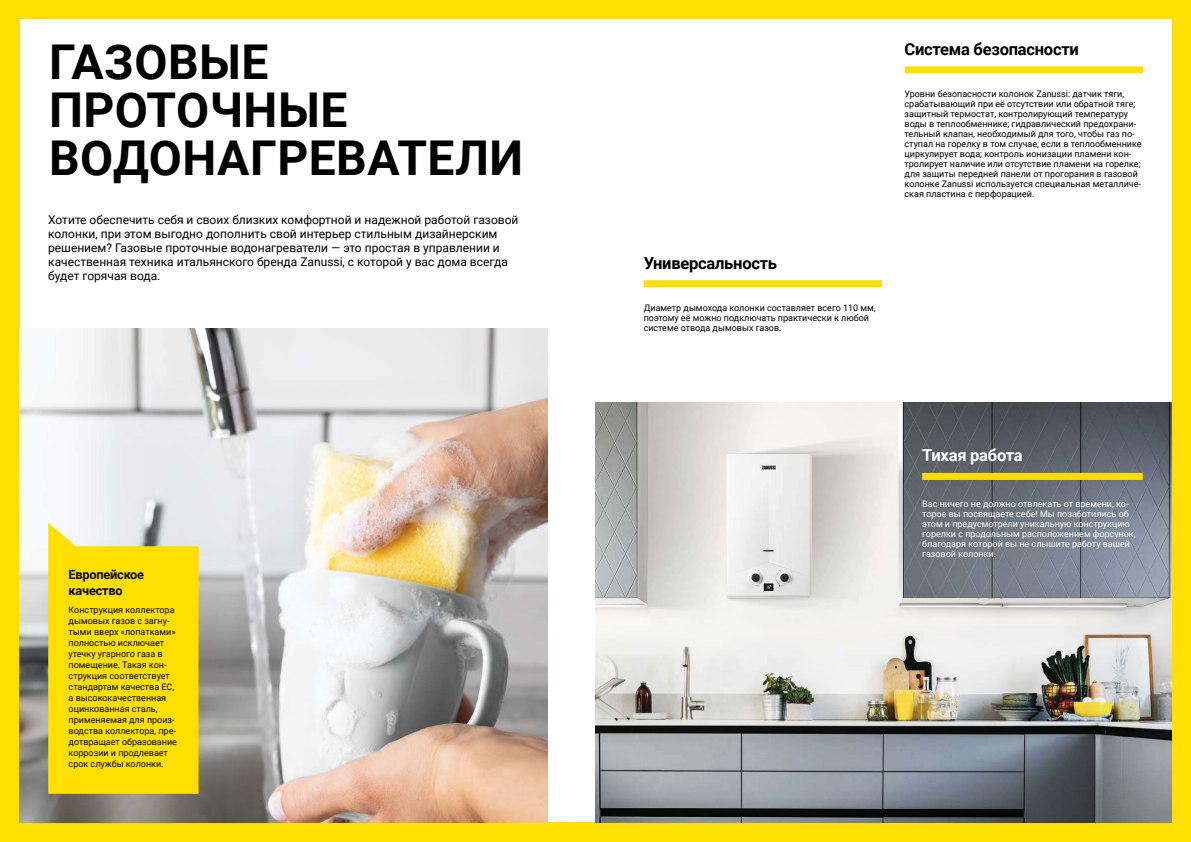
<style>
.page{position:relative;width:1191px;height:842px;background:#ffdf00}
.page>*{position:absolute;margin:0;border:0;box-sizing:border-box;transform-origin:0 0}
.t1{font:700 48px/48px "Roboto";letter-spacing:.01em;color:#000}
.t2{font:700 16.5px "Roboto";letter-spacing:-.015em;color:#000}
.t3{font:700 16.5px "Roboto";letter-spacing:-.015em;color:#fff}
.t4{font:700 12.7px/15.8px "Roboto";letter-spacing:-.015em;color:#000}
.t5{font:12px/14px "Roboto";color:#000}
.t6{font:9px/11px "Roboto";color:#000}
.t7{font:9px/10px "Roboto";color:#fff}
</style>
<div class="page">
<div style="left:20px;top:20px;width:1151px;height:802px;background:#fff"></div>
<img style="left:20px;top:329px;width:527px;height:493px">
<svg style="left:48px;top:523px;width:150px;height:271px;background:#fbde13"></svg>
<img style="left:595px;top:403px;width:576px;height:419px">
<div style="left:904px;top:66px;width:238px;height:7px;background:#ffdf00"></div>
<div style="left:922px;top:473px;width:220px;height:7px;background:#ffdf00"></div>
<div style="left:643px;top:280px;width:239px;height:7px;background:#ffdf00"></div>
<h1 class="t1" style="left:49px;top:36px;width:475px">ГАЗОВЫЕ<br>ПРОТОЧНЫЕ<br>ВОДОНАГРЕВАТЕЛИ</h1>
<p class="t5" style="left:48px;top:213px;width:472px">Хотите обеспечить себя и своих близких комфортной и надежной работой газовой колонки, при этом выгодно дополнить свой интерьер стильным дизайнерским решением? Газовые проточные водонагреватели — это простая в управлении и качественная техника итальянского бренда Zanussi, с которой у вас дома всегда будет горячая вода.</p>
<h3 class="t4" style="left:69px;top:566px;width:77px">Европейское качество</h3>
<p class="t6" style="left:69px;top:604px;width:110px">Конструкция коллектора дымовых газов с загну&shy;тыми вверх «лопатками» полностью исключает утечку угарного газа в помещение. Такая кон&shy;струкция соответствует стандартам качества ЕС, а высококачественная оцинкованная сталь, применяемая для произ&shy;водства коллектора, пре&shy;дотвращает образование коррозии и продлевает срок службы колонки.</p>
<h2 class="t2" style="left:643px;top:251px;width:135px">Универсальность</h2>
<p class="t6" style="left:643px;top:302px;width:233px;line-height:10px">Диаметр дымохода колонки составляет всего 110 мм, поэтому её можно подключать практически к любой системе отвода дымовых газов.</p>
<h2 class="t2" style="left:904px;top:37px;width:176px">Cистема безопасности</h2>
<p class="t6" style="left:904px;top:88px;width:238px;line-height:10px">Уровни безопасности колонок Zanussi: датчик тяги, срабатывающий при её отсутствии или обратной тяге; защитный термостат, контролирующий температуру воды в теплообменнике; гидравлический предохрани&shy;тельный клапан, необходимый для того, чтобы газ по&shy;ступал на горелку в том случае, если в теплообменнике циркулирует вода; контроль ионизации пламени кон&shy;тролирует наличие или отсутствие пламени на горелке; для защиты передней панели от прогорания в газовой колонке Zanussi используется специальная металличе&shy;ская пластина с перфорацией.</p>
<h2 class="t3" style="left:922px;top:444px;width:102px">Тихая работа</h2>
<p class="t7" style="left:922px;top:498px;width:215px">Вас ничего не должно отвлекать от времени, ко&shy;торое вы посвящаете себе! Мы позаботились об этом и предусмотрели уникальную конструкцию горелки с продольным расположением форсунок, благодаря которой вы не слышите работу вашей газовой колонки.</p>
</div>
